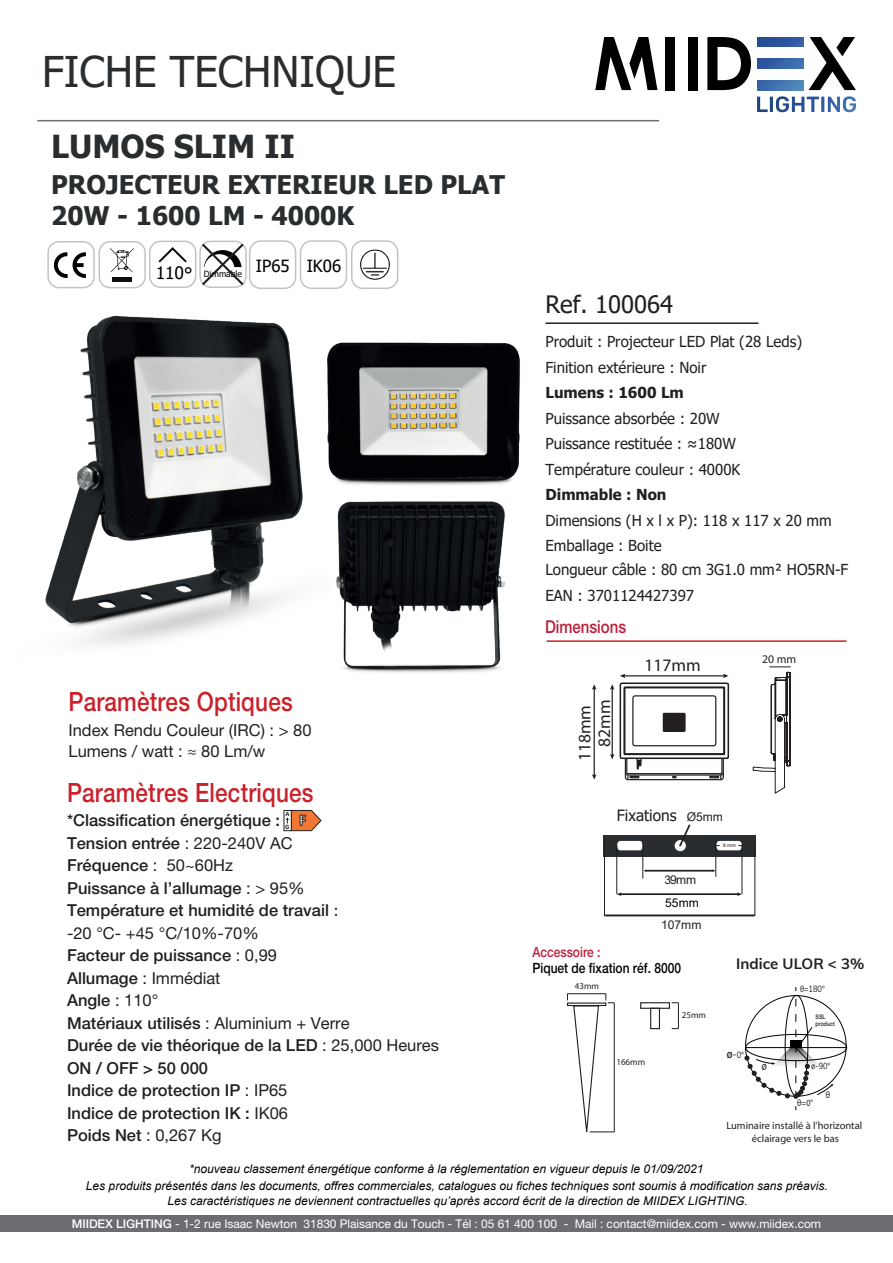
<style>
.page{position:relative;width:893px;height:1263px;background:#fff}
.page>*{position:absolute;margin:0;border:0;box-sizing:border-box;transform-origin:0 0}
.t1{font:42.3px "Tahoma";color:#292d2f}
.t2{font:700 31.65px "Tahoma";color:#292d2f}
.t3{font:500 26.55px "Helvetica Neue LT Std";letter-spacing:.01em;color:#cb212b;scale:.85 1}
.t4{font:700 25.65px/30.6px "Tahoma";color:#292d2f}
.t5{font:24px "Tahoma";color:#231f20}
.t6{font:500 17.7px "Helvetica Neue LT Std";color:#bc1e3b;scale:.85 1}
.t7{font:17.55px "Myriad Pro";color:#231f20}
.t8{font:17.25px "Tahoma";color:#000}
.t9{font:500 16.5px/22.5px "Helvetica Neue LT Std";color:#231f20}
.t10{font:16.5px/21px "Helvetica Neue LT Std";color:#231f20}
.t11{font:15.6px "Tahoma";color:#231f20}
.t12{font:15.15px/25.5px "Tahoma";color:#231f20}
.t13{font:700 15.15px "Tahoma";color:#231f20}
.t14{font:700 15px "Muli";color:#231f20}
.t15{font:500 14.1px "Helvetica Neue LT Std";color:#000001;scale:.85 1}
.t16{font:500 14.1px "Helvetica Neue LT Std";color:#bc1e3b;scale:.85 1}
.t17{font:12.15px "Arial";color:#231f20}
.t18{font:12.15px "Arial";color:#040503}
.t19{font:italic 12px "Arial";color:#000001}
.t20{font:12px "Helvetica Neue LT Std";letter-spacing:-.005em;color:#fff}
.t21{font:11.7px "Myriad Pro";color:#231f20}
.t22{font:11.55px "Muli";color:#231f20;scale:.85 1}
.t23{font:10.5px/12.6px "Myriad Pro";color:#231f20;text-align:center}
.t24{font:9.45px "Myriad Pro";color:#231f20;scale:.85 1}
.t25{font:9px "Myriad Pro";color:#231f20}
.t26{font:8.85px "Muli";color:#231f20;scale:.85 1}
.t27{font:8.7px "Tahoma";color:#000}
.t28{font:8.7px "Muli";color:#231f20;scale:.85 1}
.t29{font:700 6.75px/13.2px "Calibri";color:#231f20}
.t30{font:500 6.3px/7.4px "Helvetica Neue LT Std";color:#231f20;scale:.85 1}
.t31{font:5.4px "Myriad Pro";color:#231f20}
.s1{font-size:16.65px}
.s2{font-weight:400}
.s3{font-family:"Tahoma";font-weight:400;font-size:15.15px}
.s4{font-family:"Arial";font-size:12.15px}
.s5{font-family:"Myriad Pro"}
.s6{font-family:"Helvetica Neue LT Std";font-weight:500;font-size:11.55px}
.s7{font-size:11.55px}
.s8{font-weight:500}
</style>
<div class="page">
<div style="left:0;top:1215px;width:893px;height:16px;background:#6c6d70"></div>
<hr style="left:545px;top:322px;width:214px;height:2px;background:#231f20">
<div style="left:47px;top:241px;width:48px;height:47px;border:1px solid #c1c4c7;border-radius:11px"></div>
<div style="left:98px;top:241px;width:48px;height:47px;border:1px solid #c1c4c7;border-radius:11px"></div>
<svg style="left:54px;top:252px;width:32px;height:26px"></svg>
<svg style="left:110px;top:248px;width:24px;height:24px"></svg>
<div style="left:112px;top:277px;width:20px;height:5px;background:#0f0c12"></div>
<div style="left:149px;top:241px;width:47px;height:47px;border:1px solid #c1c4c7;border-radius:11px"></div>
<svg style="left:159px;top:247px;width:28px;height:15px"></svg>
<div style="left:199px;top:241px;width:48px;height:47px;border:1px solid #c1c4c7;border-radius:11px"></div>
<div style="left:249px;top:240px;width:47px;height:49px;border:1px solid #c1c4c7;border-radius:11px"></div>
<div style="left:300px;top:240px;width:47px;height:49px;border:1px solid #c1c4c7;border-radius:11px"></div>
<svg style="left:200px;top:241px;width:46px;height:47px"></svg>
<div style="left:351px;top:240px;width:47px;height:49px;border:1px solid #c1c4c7;border-radius:11px"></div>
<img style="left:353px;top:243px;width:43px;height:43px">
<div style="left:603px;top:835px;width:153px;height:21px;background:#292d2f"></div>
<div style="left:675px;top:840px;width:11px;height:11px;background:#fff;border-radius:50%"></div>
<svg style="left:617px;top:840px;width:26px;height:11px"></svg>
<svg style="left:678px;top:824px;width:13px;height:23px"></svg>
<hr style="left:646px;top:870px;width:67px;height:1px;background:#231f20">
<hr style="left:643px;top:841px;width:1px;height:38px;background:#231f20">
<hr style="left:715px;top:841px;width:1px;height:36px;background:#231f20">
<hr style="left:606px;top:914px;width:148px;height:2px;background:#231f20">
<hr style="left:604px;top:838px;width:1px;height:77px;background:#231f20">
<hr style="left:755px;top:841px;width:1px;height:74px;background:#231f20">
<hr style="left:616px;top:844px;width:1px;height:50px;background:#231f20">
<hr style="left:742px;top:844px;width:1px;height:50px;background:#231f20">
<hr style="left:620px;top:893px;width:119px;height:2px;background:#231f20">
<svg style="left:737px;top:892px;width:5px;height:4px"></svg>
<svg style="left:716px;top:840px;width:27px;height:11px"></svg>
<hr style="left:547px;top:640px;width:299px;height:2px;background:#d01f26">
<hr style="left:594px;top:688px;width:1px;height:88px;background:#231f20">
<svg style="left:592px;top:774px;width:4px;height:6px"></svg>
<svg style="left:592px;top:684px;width:4px;height:6px"></svg>
<svg style="left:610px;top:674px;width:120px;height:107px"></svg>
<svg style="left:752px;top:666px;width:39px;height:128px"></svg>
<svg style="left:284px;top:810px;width:2px;height:21px"></svg>
<svg style="left:286px;top:810px;width:35px;height:21px"></svg>
<img style="left:45px;top:315px;width:258px;height:330px">
<img style="left:327px;top:342px;width:193px;height:143px">
<img style="left:336px;top:501px;width:169px;height:172px">
<div style="left:640px;top:1002px;width:30px;height:7px;border:1px solid #231f20"></div>
<div style="left:650px;top:1008px;width:10px;height:21px;border:1px solid #231f20"></div>
<hr style="left:614px;top:1003px;width:1px;height:129px;background:#231f20">
<hr style="left:567px;top:993px;width:39px;height:1px;background:#231f20">
<svg style="left:567px;top:994px;width:47px;height:139px"></svg>
<svg style="left:672px;top:1002px;width:7px;height:27px"></svg>
<hr style="left:746px;top:1047px;width:101px;height:1px;background:#000001">
<svg style="left:744px;top:999px;width:89px;height:111px"></svg>
<hr style="left:37px;top:120px;width:622px;height:1px;background:#6c6d70">
<svg style="left:809px;top:37px;width:47px;height:53px"></svg>
<svg style="left:707px;top:37px;width:44px;height:53px"></svg>
<div style="left:688px;top:37px;width:10px;height:53px;background:#000001"></div>
<div style="left:665px;top:37px;width:10px;height:53px;background:#000001"></div>
<svg style="left:757px;top:96px;width:99px;height:16px"></svg>
<svg style="left:595px;top:37px;width:62px;height:53px"></svg>
<svg style="left:757px;top:37px;width:46px;height:9px"></svg>
<svg style="left:757px;top:59px;width:46px;height:9px"></svg>
<svg style="left:757px;top:81px;width:46px;height:9px"></svg>
<h1 class="t1" style="left:42px;top:43px;width:356px">FICHE TECHNIQUE</h1>
<h2 class="t2" style="left:51px;top:125px;width:245px">LUMOS SLIM II</h2>
<h3 class="t4" style="left:51px;top:170px;width:455px">PROJECTEUR EXTERIEUR LED PLAT<br>20W - 1600 LM - 4000K</h3>
<p class="t8" style="left:156px;top:261px;width:38px;rotate:1deg">110°</p>
<p class="t27" style="left:204px;top:268px;width:139px">Dimmable <sup>IP65</sup> <sup>IK06</sup></p>
<h3 class="t3" style="left:68px;top:685px;width:265px">Paramètres Optiques</h3>
<p class="t10" style="left:68px;top:719px;width:245px">Index Rendu Couleur (IRC) : &gt; 80<br>Lumens / watt : <span class="s1">≈</span> 80 Lm/w</p>
<h3 class="t3" style="left:67px;top:777px;width:292px">Paramètres Electriques</h3>
<p class="t29" style="left:285px;top:807px;width:6px">A<br>G</p>
<p class="t9" style="left:67px;top:808px;width:215px">*Classification énergétique :</p>
<p class="t9" style="left:67px;top:831px;width:374px">Tension entrée <span class="s2">: 220-240V AC<br></span>Fréquence <span class="s2">: 50~60Hz<br></span>Puissance à l’allumage <span class="s2">: &gt; 95%<br></span>Température et humidité de travail <span class="s3">:<br></span><span class="s2">-20 °C- +45 °C/10%-70%<br></span>Facteur de puissance <span class="s2">: 0,99<br></span>Allumage <span class="s2">: Immédiat<br></span>Angle <span class="s2">: 110°<br></span>Matériaux utilisés <span class="s2">: Aluminium + Verre<br></span>Durée de vie théorique de la LED <span class="s2">: 25,000 Heures<br></span>ON / OFF &gt; 50 000<br>Indice de protection IP <span class="s2">: IP65<br></span>Indice de protection IK : <span class="s2">IK06<br></span>Poids Net <span class="s2">: 0,267 Kg</span></p>
<h3 class="t5" style="left:545px;top:288px;width:129px">Ref. 100064</h3>
<p class="t12" style="left:545px;top:330px;width:258px">Produit : Projecteur LED Plat (28 Leds)<br>Finition extérieure : Noir</p>
<p class="t13" style="left:545px;top:382px;width:140px">Lumens : 1600 Lm</p>
<p class="t12" style="left:545px;top:406px;width:196px">Puissance absorbée : 20W<br>Puissance restituée : ≈180W<br>Température couleur : 4000K</p>
<p class="t13" style="left:545px;top:484px;width:123px">Dimmable : Non</p>
<p class="t12" style="left:545px;top:508px;width:288px">Dimensions (H x l x P): 118 x 117 x 20 mm<br>Emballage : Boite</p>
<p class="t12" style="left:545px;top:558px;width:304px">Longueur câble : 80 cm 3G1.0 mm² HO5RN-F<br>EAN : 3701124427397</p>
<p class="t6" style="left:545px;top:616px;width:97px">Dimensions</p>
<p class="t7" style="left:593px;top:747px;width:49px;rotate:-90deg">82mm</p>
<p class="t7" style="left:574px;top:761px;width:58px;rotate:-90deg">118mm</p>
<p class="t7" style="left:645px;top:654px;width:58px">117mm</p>
<p class="t11" style="left:617px;top:805px;width:108px">Fixations <span class="s4">Ø5mm</span></p>
<p class="t17" style="left:664px;top:872px;width:33px">39mm</p>
<p class="t17" style="left:661px;top:916px;width:42px">107mm</p>
<p class="t18" style="left:665px;top:894px;width:35px">55mm</p>
<p class="t31" style="left:723px;top:842px;width:14px">8 mm</p>
<p class="t21" style="left:762px;top:652px;width:36px">20 mm</p>
<p class="t16" style="left:532px;top:943px;width:82px">Accessoire :</p>
<p class="t15" style="left:532px;top:960px;width:176px">Piquet de fixation réf. 8000</p>
<p class="t25" style="left:575px;top:981px;width:26px">43mm</p>
<p class="t25" style="left:616px;top:1057px;width:30px">166mm</p>
<p class="t25" style="left:682px;top:1010px;width:26px">25mm</p>
<p class="t14" style="left:736px;top:953px;width:130px">Indice ULOR &lt; 3%</p>
<p class="t26" style="left:800px;top:983px;width:31px"><span class="s5">θ</span>=180°</p>
<p class="t26" style="left:727px;top:1048px;width:22px"><span class="s6">ø</span><span class="s7">-</span>0°</p>
<p class="t30" style="left:815px;top:1013px;width:24px">SSL product</p>
<p class="t22" style="left:761px;top:1057px;width:8px">ø</p>
<p class="t28" style="left:811px;top:1059px;width:24px">ø-90°</p>
<p class="t24" style="left:797px;top:1097px;width:20px">θ=0°</p>
<p class="t24" style="left:826px;top:1088px;width:7px">θ</p>
<p class="t23" style="left:726px;top:1119px;width:137px">Luminaire installé à l’horizontal éclairage vers le bas</p>
<p class="t19" style="left:189px;top:1161px;width:516px">*nouveau classement énergétique conforme à la réglementation en vigueur depuis le 01/09/2021</p>
<p class="t19" style="left:86px;top:1178px;width:743px">Les produits présentés dans les documents, offres commerciales, catalogues ou fiches techniques sont soumis à modification sans préavis.</p>
<p class="t19" style="left:168px;top:1193px;width:582px">Les caractéristiques ne deviennent contractuelles qu’après accord écrit de la direction de MIIDEX LIGHTING.</p>
<p class="t20" style="left:72px;top:1216px;width:751px"><span class="s8">MIIDEX LIGHTING</span> - 1-2 rue Isaac Newton 31830 Plaisance du Touch - Tél : 05 61 400 100 - Mail : contact@miidex.com - www.miidex.com</p>
</div>
